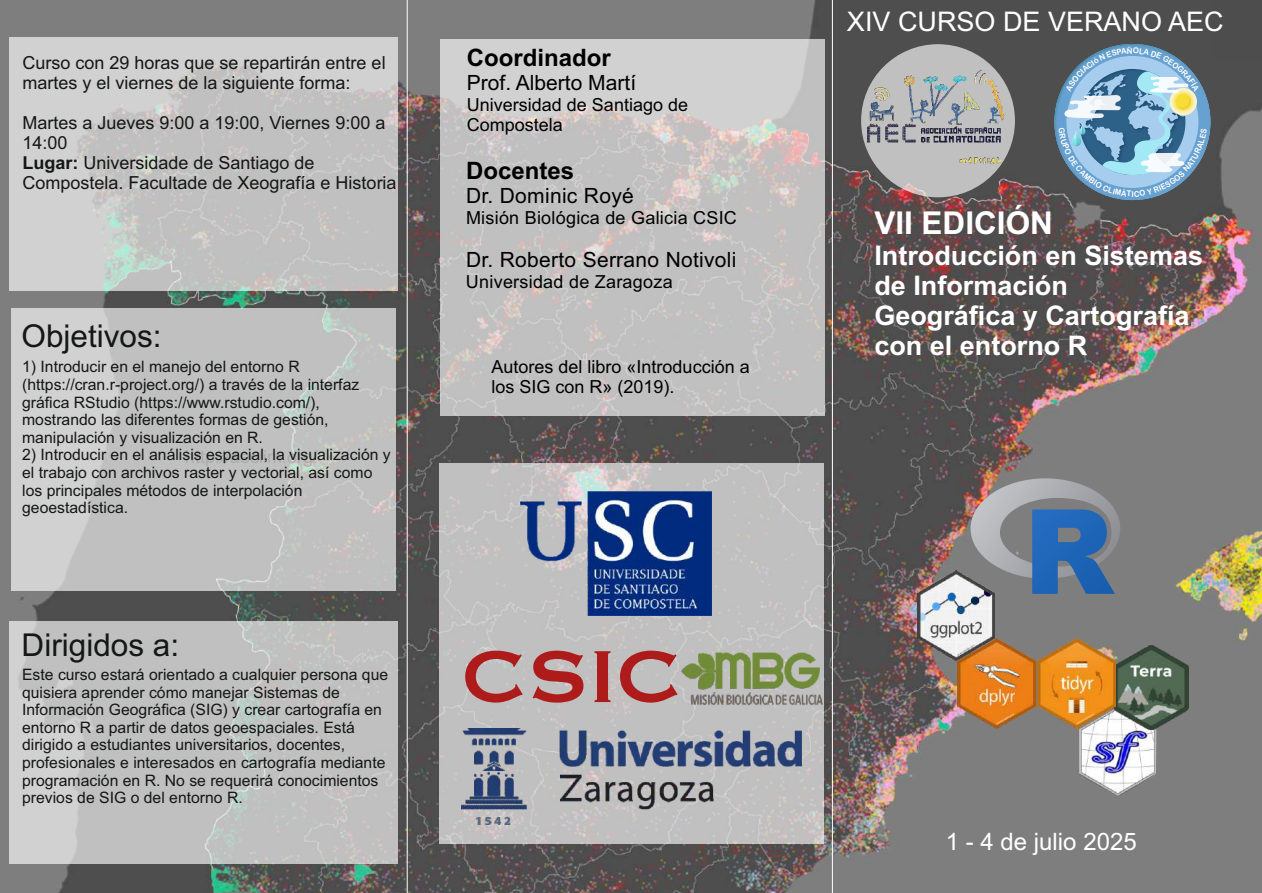
<style>
.page{position:relative;width:1262px;height:893px;background:#fff}
.page>*{position:absolute;margin:0;border:0;box-sizing:border-box;transform-origin:0 0}
.t1{font:31.5px "Arial";color:#151616}
.t2{font:700 31.5px "Arial";color:#fff}
.t3{font:700 27px/30.2px "Arial";color:#fff}
.t4{font:27px "Arial";color:#fff}
.t5{font:700 24px "Arial";color:#000}
.t6{font:24px "Arial";color:#fff}
.t7{font:21px "Arial";letter-spacing:.015em;color:#000}
.t8{font:18px/20.1px "Arial";color:#151616}
.t9{font:18px/20.1px "Arial";color:#000}
.t10{font:15.75px/17.5px "Arial";color:#151616}
.s1{font-weight:700}
</style>
<div class="page">
<img style="left:0;top:0;width:1262px;height:893px">
<img style="left:1079px;top:728px;width:77px;height:67px">
<img style="left:1113px;top:646px;width:75px;height:83px">
<div style="left:1211px;top:0;width:51px;height:58px;background:#4d4d4d"></div>
<div style="left:11px;top:308px;width:384px;height:283px;background:#fff;opacity:.65"></div>
<div style="left:440px;top:40px;width:384px;height:376px;background:#fff;opacity:.65"></div>
<svg style="left:970px;top:478px;width:150px;height:116px"></svg>
<img style="left:917px;top:570px;width:77px;height:90px">
<img style="left:957px;top:638px;width:78px;height:90px">
<img style="left:1037px;top:638px;width:78px;height:90px">
<div style="left:9px;top:37px;width:388px;height:254px;background:#fff;opacity:.65"></div>
<div style="left:861px;top:44px;width:154px;height:153px;background:#c0c0c0;border-radius:50%"></div>
<hr style="left:407px;top:0;width:1px;height:893px;background:#fff">
<hr style="left:832px;top:0;width:1px;height:893px;background:#fff">
<div style="left:9px;top:621px;width:388px;height:243px;background:#fff;opacity:.65"></div>
<img style="left:854px;top:66px;width:161px;height:98px">
<div style="left:439px;top:463px;width:385px;height:380px;background:#c0c0c0"></div>
<img style="left:521px;top:491px;width:190px;height:124px">
<svg style="left:465px;top:650px;width:212px;height:52px"></svg>
<img style="left:680px;top:646px;width:143px;height:61px">
<img style="left:461px;top:729px;width:340px;height:95px">
<svg style="left:1054px;top:44px;width:156px;height:156px"></svg>
<p class="t8" style="left:22px;top:54px;width:365px">Curso con 29 horas que se repartirán entre el martes y el viernes de la siguiente forma:</p>
<p class="t8" style="left:22px;top:114px;width:376px">Martes a Jueves 9:00 a 19:00, Viernes 9:00 a<br>14:00<br><span class="s1">Lugar:</span> Universidade de Santiago de<br>Compostela. Facultade de Xeografía e Historia</p>
<h1 class="t1" style="left:22px;top:324px;width:142px">Objetivos:</h1>
<p class="t10" style="left:22px;top:359px;width:339px">1) Introducir en el manejo del entorno R (https://cran.r-project.org/) a través de la interfaz gráfica RStudio (https://www.rstudio.com/), mostrando las diferentes formas de gestión, manipulación y visualización en R.</p>
<p class="t10" style="left:22px;top:447px;width:370px">2) Introducir en el análisis espacial, la visualización y el trabajo con archivos raster y vectorial, así como los principales métodos de interpolación geoestadística.</p>
<p class="t8" style="left:185px;top:448px;width:135px">http://aeclim.org/</p>
<h1 class="t1" style="left:22px;top:632px;width:159px">Dirigidos a:</h1>
<p class="t10" style="left:22px;top:667px;width:367px">Este curso estará orientado a cualquier persona que quisiera aprender cómo manejar Sistemas de Información Geográfica (SIG) y crear cartografía en entorno R a partir de datos geoespaciales. Está dirigido a estudiantes universitarios, docentes, profesionales e interesados en cartografía mediante programación en R. No se requerirá conocimientos previos de SIG o del entorno R.</p>
<h3 class="t5" style="left:467px;top:49px;width:146px">Coordinador</h3>
<h3 class="t7" style="left:467px;top:75px;width:171px">Prof. Alberto Martí</h3>
<p class="t9" style="left:467px;top:96px;width:223px">Universidad de Santiago de<br>Compostela</p>
<h3 class="t5" style="left:466px;top:162px;width:110px">Docentes</h3>
<h3 class="t7" style="left:466px;top:188px;width:169px">Dr. Dominic Royé</h3>
<p class="t9" style="left:466px;top:209px;width:272px">Misión Biológica de Galicia CSIC</p>
<h3 class="t7" style="left:466px;top:252px;width:272px">Dr. Roberto Serrano Notivoli</h3>
<p class="t9" style="left:466px;top:273px;width:208px">Universidad de Zaragoza</p>
<p class="t9" style="left:491px;top:358px;width:260px">Autores del libro «Introducción a los SIG con R» (2019).</p>
<h2 class="t4" style="left:847px;top:11px;width:378px">XIV CURSO DE VERANO AEC</h2>
<h1 class="t2" style="left:874px;top:211px;width:180px">VII EDICIÓN</h1>
<h2 class="t3" style="left:874px;top:243px;width:330px">Introducción en Sistemas de Información<br>Geográfica y Cartografía con el entorno R</h2>
<h3 class="t6" style="left:946px;top:832px;width:192px">1 - 4 de julio 2025</h3>
</div>
